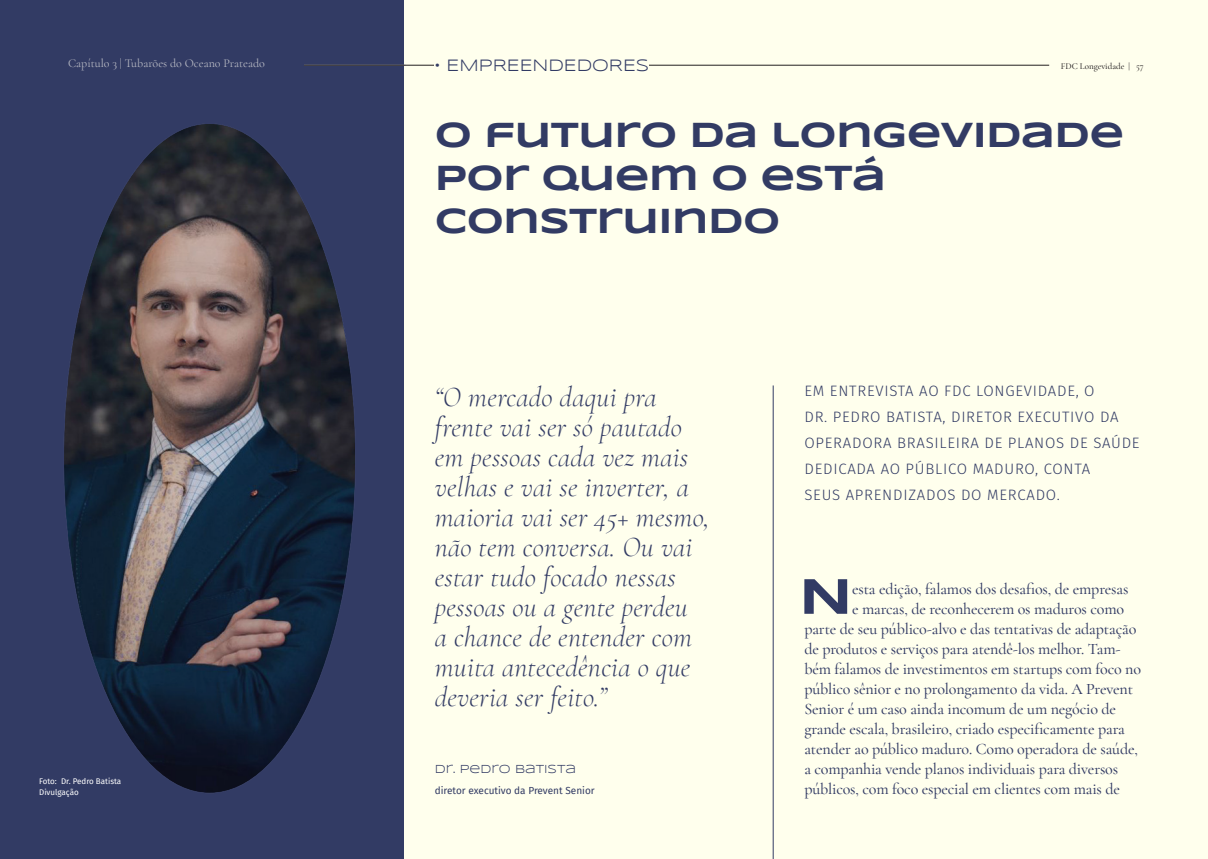
<style>
.page{position:relative;width:1208px;height:859px;background:#ffffed}
.page>*{position:absolute;margin:0;border:0;box-sizing:border-box;transform-origin:0 0}
.Paragrafo_inicial{font:700 51.5px "Syncopate";color:#323b64}
.t1{font:700 36px "Syncopate";letter-spacing:-.02em;color:#323b64}
.t2{font:italic 300 28px/30px "Cormorant Garamond";letter-spacing:.01em;color:#323b64}
.t3{font:17px "Syncopate";color:#323b64}
.Paragrafo_inicial-2{font:500 16px "Cormorant Garamond";letter-spacing:-.01em;color:#323b64}
.t4{font:300 15px/26px "Fira Sans";letter-spacing:.05em;color:#323b64}
.t5{font:12px "Cormorant Garamond";color:#b8bac4}
.t6{font:12px "Syncopate";color:#323b64}
.t7{font:10px "Fira Sans";color:#323b64}
.t8{font:500 9px "Cormorant Garamond";color:#231f20}
.t9{font:8px "Fira Sans";color:#fff}
</style>
<div class="page">
<div style="left:0;top:0;width:403px;height:859px;background:#323b64"></div>
<img style="left:65px;top:125px;width:289px;height:666px">
<hr style="left:773px;top:385px;width:1px;height:474px;background:#323b64">
<hr style="left:120px;top:65px;width:929px;height:1px;background:#231f20">
<div style="left:434px;top:58px;width:215px;height:17px;background:#ffffed"></div>
<div style="left:68px;top:56px;width:235px;height:22px;background:#323b64"></div>
<p class="t5" style="left:68px;top:56px;width:198px">Capítulo 3 | Tubarões do Oceano Prateado</p>
<p class="t3" style="left:434px;top:56px;width:216px">• EMPREENDEDORES</p>
<p class="t8" style="left:1060px;top:60px;width:84px">FDC Longevidade | 57</p>
<p class="t9" style="left:39px;top:775px;width:84px">Foto: Dr. Pedro Batista</p>
<p class="t9" style="left:39px;top:786px;width:41px">Divulgação</p>
<p class="t1" style="left:435px;top:112px;width:691px">O FUTURO DA LONGEVIDADE</p>
<p class="t1" style="left:435px;top:155px;width:453px">POR QUEM O ESTÁ</p>
<p class="t1" style="left:435px;top:198px;width:347px">CONSTRUINDO</p>
<p class="t2" style="left:435px;top:382px;width:276px">“O mercado daqui pra frente vai ser só pautado em pessoas cada vez mais velhas e vai se inverter, a maioria vai ser 45+ mesmo, não tem conversa. Ou vai estar tudo focado nessas pessoas ou a gente perdeu<br>a chance de entender com muita antecedência o que deveria ser feito.”</p>
<p class="t6" style="left:435px;top:762px;width:143px">DR. PEDRO BATISTA</p>
<p class="t7" style="left:435px;top:783px;width:161px">diretor executivo da Prevent Senior</p>
<p class="t4" style="left:804px;top:378px;width:292px">EM ENTREVISTA AO FDC LONGEVIDADE, O</p>
<p class="t4" style="left:804px;top:404px;width:337px">DR. PEDRO BATISTA, DIRETOR EXECUTIVO DA<br>OPERADORA BRASILEIRA DE PLANOS DE SAÚDE<br>DEDICADA AO PÚBLICO MADURO, CONTA</p>
<p class="t4" style="left:804px;top:482px;width:257px">SEUS APRENDIZADOS DO MERCADO.</p>
<p class="Paragrafo_inicial" style="left:799px;top:564px;width:55px">N</p>
<p class="Paragrafo_inicial-2" style="left:852px;top:579px;width:278px">esta edição, falamos dos desafios, de empresas</p>
<p class="Paragrafo_inicial-2" style="left:852px;top:599px;width:273px">e marcas, de reconhecerem os maduros como</p>
<p class="Paragrafo_inicial-2" style="left:804px;top:619px;width:333px">parte de seu público-alvo e das tentativas de adaptação</p>
<p class="Paragrafo_inicial-2" style="left:804px;top:639px;width:318px">de produtos e serviços para atendê-los melhor. Tam-</p>
<p class="Paragrafo_inicial-2" style="left:804px;top:659px;width:338px">bém falamos de investimentos em startups com foco no</p>
<p class="Paragrafo_inicial-2" style="left:804px;top:679px;width:330px">público sênior e no prolongamento da vida. A Prevent</p>
<p class="Paragrafo_inicial-2" style="left:804px;top:699px;width:313px">Senior é um caso ainda incomum de um negócio de</p>
<p class="Paragrafo_inicial-2" style="left:804px;top:719px;width:322px">grande escala, brasileiro, criado especificamente para</p>
<p class="Paragrafo_inicial-2" style="left:804px;top:739px;width:335px">atender ao público maduro. Como operadora de saúde,</p>
<p class="Paragrafo_inicial-2" style="left:804px;top:759px;width:315px">a companhia vende planos individuais para diversos</p>
<p class="Paragrafo_inicial-2" style="left:804px;top:779px;width:317px">públicos, com foco especial em clientes com mais de</p>
</div>
